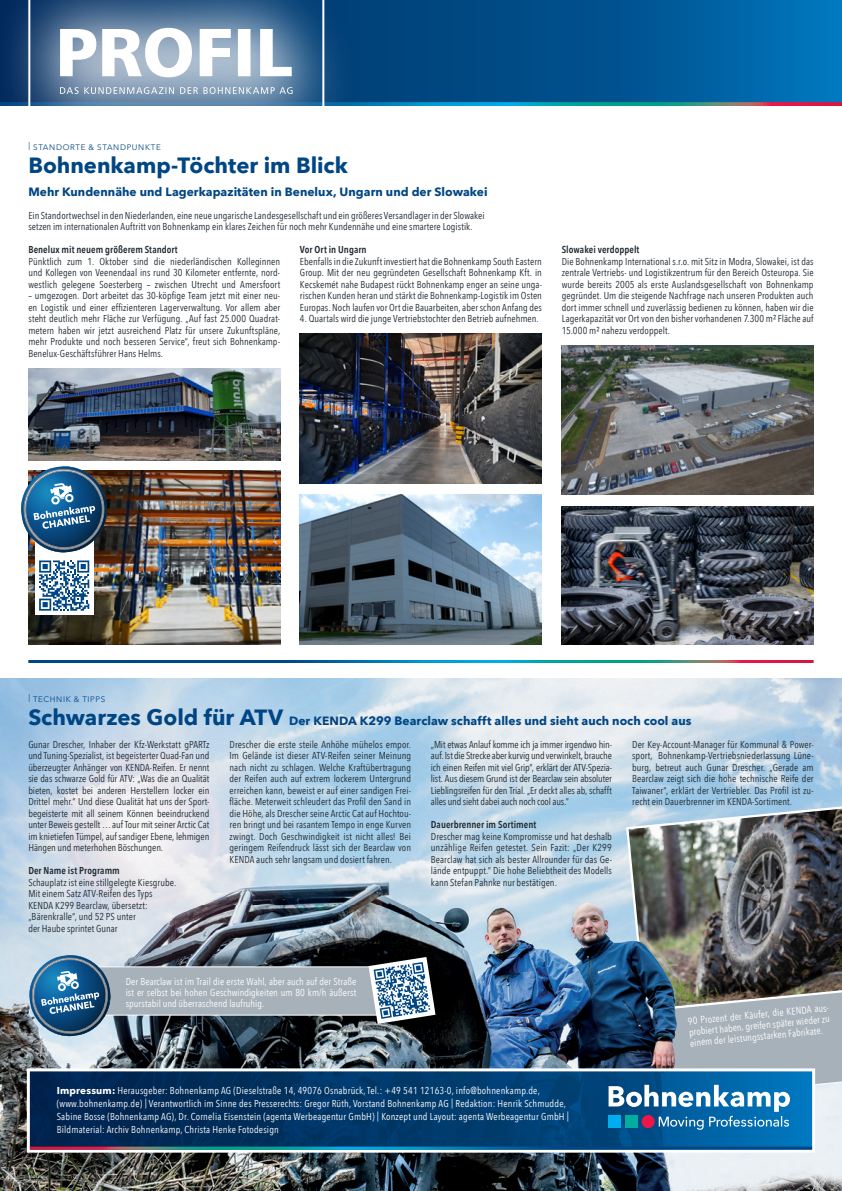
<style>
.page{position:relative;width:842px;height:1191px;background:#fff}
.page>*{position:absolute;margin:0;border:0;box-sizing:border-box;transform-origin:0 0}
.t1{font:700 22px "Avenir Next";color:#004684}
.t2{font:700 12px "Avenir Next";letter-spacing:.005em;color:#004684}
.t3{font:10px/11.5px "Avenir Next Condensed";letter-spacing:.005em;color:#1f2a31;text-align:justify}
.t4{font:10px/11px "Avenir Next Condensed";letter-spacing:.02em;color:#fff}
.t5{font:600 10px "Avenir Next Condensed";letter-spacing:.005em;color:#1f2a31}
.t6{font:8px "Avenir Next";letter-spacing:.08em;color:#004684}
.s1{font-family:"Avenir Next";font-weight:700}
</style>
<div class="page">
<svg style="left:357px;top:0;width:485px;height:102px;background:#005694"></svg>
<svg style="left:357px;top:102px;width:485px;height:4px;background:#368198"></svg>
<div style="left:0;top:0;width:357px;height:161px;background:#fff;opacity:.75"></div>
<svg style="left:27px;top:0;width:298px;height:114px"></svg>
<img style="left:28px;top:368px;width:252px;height:92px">
<img style="left:562px;top:345px;width:252px;height:149px">
<img style="left:300px;top:494px;width:242px;height:150px">
<img style="left:0;top:678px;width:842px;height:513px">
<img style="left:300px;top:333px;width:242px;height:150px">
<img style="left:28px;top:471px;width:252px;height:173px">
<img style="left:562px;top:506px;width:252px;height:138px">
<img style="left:625px;top:805px;width:217px;height:100px">
<img style="left:173px;top:905px;width:669px;height:163px">
<div style="left:58px;top:966px;width:320px;height:49px;background:#a7b1b9;border:1px solid #fff"></div>
<img style="left:26px;top:952px;width:87px;height:87px">
<svg style="left:369px;top:957px;width:66px;height:66px"></svg>
<img style="left:31px;top:1072px;width:780px;height:74px">
<div style="left:27px;top:1068px;width:788px;height:84px;border:3px solid #fff"></div>
<img style="left:609px;top:933px;width:233px;height:196px">
<div style="left:625px;top:1115px;width:13px;height:13px;background:#00ad9e"></div>
<div style="left:609px;top:1115px;width:12px;height:13px;background:#00aeef"></div>
<div style="left:642px;top:1115px;width:13px;height:13px;background:#ed164b;border-radius:50%"></div>
<hr style="left:30px;top:1146px;width:782px;height:3px;background:#fff">
<svg style="left:35px;top:610px;width:58px;height:5px"></svg>
<img style="left:21px;top:466px;width:89px;height:144px">
<p class="t6" style="left:28px;top:140px;width:134px">| STANDORTE &amp; STANDPUNKTE</p>
<h1 class="t1" style="left:28px;top:146px;width:321px">Bohnenkamp-Töchter im Blick</h1>
<p class="t2" style="left:28px;top:181px;width:461px">Mehr Kundennähe und Lagerkapazitäten in Benelux, Ungarn und der Slowakei</p>
<p class="t3" style="left:28px;top:209px;width:458px">Ein Standortwechsel in den Niederlanden, eine neue ungarische Landesgesellschaft und ein größeres Versandlager in der Slowakei setzen im internationalen Auftritt von Bohnenkamp ein klares Zeichen für noch mehr Kundennähe und eine smartere Logistik.</p>
<p class="t5" style="left:28px;top:241px;width:151px">Benelux mit neuem größerem Standort</p>
<p class="t3" style="left:28px;top:255px;width:253px">Pünktlich zum 1. Oktober sind die niederländischen Kolleginnen und Kollegen von Veenendaal ins rund 30 Kilometer entfernte, nord&shy;westlich gelegene Soesterberg – zwischen Utrecht und Amersfoort</p>
<p class="t3" style="left:28px;top:289px;width:253px">– umgezogen. Dort arbeitet das 30-köpfige Team jetzt mit einer neu&shy;en Logistik und einer effizienteren Lagerverwaltung. Vor allem aber steht deutlich mehr Fläche zur Verfügung. „Auf fast 25.000 Quadrat&shy;metern haben wir jetzt ausreichend Platz für unsere Zukunftspläne, mehr Produkte und noch besseren Service“, freut sich Bohnenkamp-Benelux-Geschäftsführer Hans Helms.</p>
<p class="t5" style="left:300px;top:241px;width:68px">Vor Ort in Ungarn</p>
<p class="t3" style="left:300px;top:255px;width:244px">Ebenfalls in die Zukunft investiert hat die Bohnenkamp South Eastern Group. Mit der neu gegründeten Gesellschaft Bohnenkamp Kft. in Kecskemét nahe Budapest rückt Bohnenkamp enger an seine unga&shy;rischen Kunden heran und stärkt die Bohnenkamp-Logistik im Osten Europas. Noch laufen vor Ort die Bauarbeiten, aber schon Anfang des</p>
<p class="t3" style="left:300px;top:312px;width:240px">4. Quartals wird die junge Vertriebstochter den Betrieb aufnehmen.</p>
<p class="t5" style="left:562px;top:241px;width:79px">Slowakei verdoppelt</p>
<p class="t3" style="left:562px;top:255px;width:253px">Die Bohnenkamp International s.r.o. mit Sitz in Modra, Slowakei, ist das zentrale Vertriebs- und Logistikzentrum für den Bereich Osteuropa. Sie wurde bereits 2005 als erste Auslandsgesellschaft von Bohnenkamp gegründet. Um die steigende Nachfrage nach unseren Produkten auch dort immer schnell und zuverlässig bedienen zu können, haben wir die Lagerkapazität vor Ort von den bisher vorhandenen 7.300 m² Fläche auf 15.000 m² nahezu verdoppelt.</p>
<p class="t6" style="left:28px;top:692px;width:78px">| TECHNIK &amp; TIPPS</p>
<h1 class="t1" style="left:28px;top:698px;width:256px">Schwarzes Gold für ATV</h1>
<p class="t2" style="left:289px;top:710px;width:404px">Der KENDA K299 Bearclaw schafft alles und sieht auch noch cool aus</p>
<p class="t3" style="left:230px;top:738px;width:183px">Drescher die erste steile Anhöhe mühelos empor.<br>Im Gelände ist dieser ATV-Reifen seiner Meinung nach nicht zu schlagen. Welche Kraftübertragung der Reifen auch auf extrem lockerem Untergrund erreichen kann, beweist er auf einer sandigen Frei&shy;fläche. Meterweit schleudert das Profil den Sand in die Höhe, als Drescher seine Arctic Cat auf Hochtou&shy;ren bringt und bei rasantem Tempo in enge Kurven zwingt. Doch Geschwindigkeit ist nicht alles! Bei geringem Reifendruck lässt sich der Bearclaw von KENDA auch sehr langsam und dosiert fahren.</p>
<p class="t3" style="left:28px;top:738px;width:183px">Gunar Drescher, Inhaber der Kfz-Werkstatt gPARTz und Tuning-Spezialist, ist begeisterter Quad-Fan und überzeugter Anhänger von KENDA-Reifen. Er nennt sie das schwarze Gold für ATV: „Was die an Qualität bieten, kostet bei anderen Herstellern locker ein Drittel mehr.“ Und diese Qualität hat uns der Sport&shy;begeisterte mit all seinem Können beeindruckend unter Beweis gestellt … auf Tour mit seiner Arctic Cat im knietiefen Tümpel, auf sandiger Ebene, lehmigen Hängen und meterhohen Böschungen.</p>
<p class="t5" style="left:28px;top:862px;width:93px">Der Name ist Programm</p>
<p class="t3" style="left:28px;top:876px;width:149px;text-align:left">Schauplatz ist eine stillgelegte Kiesgrube.<br>Mit einem Satz ATV-Reifen des Typs KENDA K299 Bearclaw, übersetzt: „Bärenkralle“, und 52 PS unter<br>der Haube sprintet Gunar</p>
<p class="t3" style="left:632px;top:738px;width:183px">Der Key-Account-Manager für Kommunal &amp; Power&shy;sport, Bohnenkamp-Vertriebsniederlassung Lüne&shy;burg, betreut auch Gunar Drescher. „Gerade am Bearclaw zeigt sich die hohe technische Reife der Taiwaner“, erklärt der Vertriebler. Das Profil ist zu&shy;recht ein Dauerbrenner im KENDA-Sortiment.</p>
<p class="t3" style="left:431px;top:738px;width:183px">„Mit etwas Anlauf komme ich ja immer irgendwo hin&shy;auf. Ist die Strecke aber kurvig und verwinkelt, brauche ich einen Reifen mit viel Grip“, erklärt der ATV-Spezia&shy;list. Aus diesem Grund ist der Bearclaw sein absoluter Lieblingsreifen für den Trial. „Er deckt alles ab, schafft alles und sieht dabei auch noch cool aus.“</p>
<p class="t5" style="left:431px;top:816px;width:107px">Dauerbrenner im Sortiment</p>
<p class="t3" style="left:431px;top:830px;width:183px">Drescher mag keine Kompromisse und hat deshalb unzählige Reifen getestet. Sein Fazit: „Der K299<br>Bearclaw hat sich als bester Allrounder für das Ge&shy;lände entpuppt.“ Die hohe Beliebtheit des Modells kann Stefan Pahnke nur bestätigen.</p>
<p class="t4" style="left:126px;top:975px;width:232px;text-align:justify">Der Bearclaw ist im Trail die erste Wahl, aber auch auf der Straße ist er selbst bei hohen Geschwindigkeiten um 80 km/h äußerst spurstabil und überraschend laufruhig.</p>
<p class="t4" style="left:57px;top:1083px;width:514px;line-height:13px"><span class="s1">Impressum:</span> Herausgeber: Bohnenkamp AG (Dieselstraße 14, 49076 Osnabrück, Tel.: +49 541 12163-0, info@bohnenkamp.de, (www.bohnenkamp.de) | Verantwortlich im Sinne des Presserechts: Gregor Rüth, Vorstand Bohnenkamp AG | Redaktion: Henrik Schmudde, Sabine Bosse (Bohnenkamp AG), Dr. Cornelia Eisenstein (agenta Werbeagentur GmbH) | Konzept und Layout: agenta Werbeagentur GmbH | Bildmaterial: Archiv Bohnenkamp, Christa Henke Fotodesign</p>
<p class="t4" style="left:687px;top:1015px;width:146px;rotate:-6deg">90 Prozent der Käufer, die KENDA aus&shy;probiert haben, greifen später wieder zu einem der leistungsstarken Fabrikate.</p>
</div>
